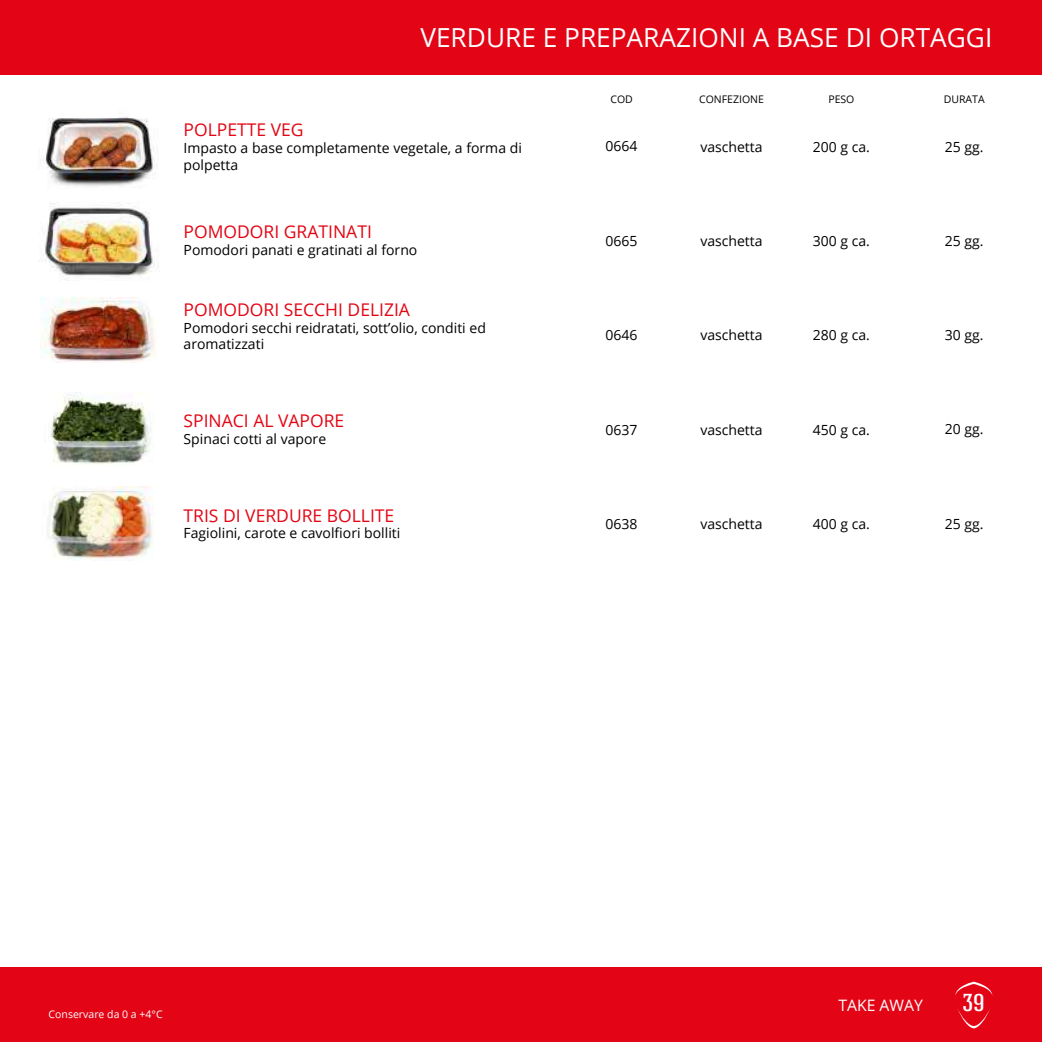
<style>
.page{position:relative;width:1042px;height:1042px;background:#fff}
.page>*{position:absolute;margin:0;border:0;box-sizing:border-box;transform-origin:0 0}
.t1{font:26.25px "Open Sans";color:#fff}
.t2{font:500 24.5px "Hagin Caps";color:#fff}
.t3{font:17.5px "Open Sans";color:#e30513}
.t4{font:15.75px "Open Sans";color:#fff}
.t5{font:14px/16.8px "Open Sans";color:#000}
.t6{font:10.5px "Open Sans";color:#000}
.t7{font:10.5px "Open Sans";color:#fff}
</style>
<div class="page">
<div style="left:0;top:0;width:1042px;height:74px;background:#e30516"></div>
<div style="left:0;top:967px;width:1042px;height:75px;background:#e30516"></div>
<svg style="left:958px;top:1009px;width:32px;height:19px"></svg>
<svg style="left:955px;top:981px;width:37px;height:15px"></svg>
<img style="left:39px;top:202px;width:121px;height:75px">
<img style="left:40px;top:117px;width:117px;height:70px">
<img style="left:51px;top:392px;width:101px;height:73px">
<img style="left:41px;top:297px;width:115px;height:66px">
<img style="left:47px;top:486px;width:107px;height:75px">
<h1 class="t1" style="left:420px;top:19px;width:573px">VERDURE E PREPARAZIONI A BASE DI ORTAGGI</h1>
<p class="t3" style="left:184px;top:118px;width:122px">POLPETTE VEG</p>
<p class="t5" style="left:184px;top:139px;width:340px">Impasto a base completamente vegetale, a forma di polpetta</p>
<p class="t3" style="left:184px;top:220px;width:190px">POMODORI GRATINATI</p>
<p class="t5" style="left:184px;top:241px;width:235px">Pomodori panati e gratinati al forno</p>
<p class="t3" style="left:184px;top:297px;width:228px">POMODORI SECCHI DELIZIA</p>
<p class="t5" style="left:184px;top:319px;width:304px">Pomodori secchi reidratati, sott’olio, conditi ed aromatizzati</p>
<p class="t3" style="left:184px;top:409px;width:162px">SPINACI AL VAPORE</p>
<p class="t5" style="left:184px;top:430px;width:144px">Spinaci cotti al vapore</p>
<p class="t3" style="left:184px;top:503px;width:212px">TRIS DI VERDURE BOLLITE</p>
<p class="t5" style="left:184px;top:524px;width:218px">Fagiolini, carote e cavolfiori bolliti</p>
<p class="t6" style="left:610px;top:92px;width:24px">COD</p>
<p class="t6" style="left:699px;top:92px;width:66px">CONFEZIONE</p>
<p class="t6" style="left:828px;top:92px;width:28px">PESO</p>
<p class="t6" style="left:944px;top:92px;width:42px">DURATA</p>
<p class="t5" style="left:605px;top:137px;width:34px">0664</p>
<p class="t5" style="left:700px;top:138px;width:64px">vaschetta</p>
<p class="t5" style="left:813px;top:138px;width:59px">200 g ca.</p>
<p class="t5" style="left:945px;top:138px;width:40px">25 gg.</p>
<p class="t5" style="left:605px;top:232px;width:34px">0665</p>
<p class="t5" style="left:700px;top:232px;width:64px">vaschetta</p>
<p class="t5" style="left:813px;top:232px;width:59px">300 g ca.</p>
<p class="t5" style="left:945px;top:232px;width:40px">25 gg.</p>
<p class="t5" style="left:605px;top:326px;width:34px">0646</p>
<p class="t5" style="left:700px;top:326px;width:64px">vaschetta</p>
<p class="t5" style="left:813px;top:326px;width:59px">280 g ca.</p>
<p class="t5" style="left:945px;top:326px;width:40px">30 gg.</p>
<p class="t5" style="left:605px;top:421px;width:34px">0637</p>
<p class="t5" style="left:700px;top:421px;width:64px">vaschetta</p>
<p class="t5" style="left:813px;top:421px;width:59px">450 g ca.</p>
<p class="t5" style="left:945px;top:421px;width:40px">20 gg.</p>
<p class="t5" style="left:605px;top:515px;width:34px">0638</p>
<p class="t5" style="left:700px;top:515px;width:64px">vaschetta</p>
<p class="t5" style="left:813px;top:515px;width:59px">400 g ca.</p>
<p class="t5" style="left:945px;top:515px;width:40px">25 gg.</p>
<p class="t7" style="left:49px;top:1007px;width:116px">Conservare da 0 a +4°C</p>
<p class="t4" style="left:838px;top:994px;width:86px">TAKE AWAY</p>
<h2 class="t2" style="left:962px;top:987px;width:24px">39</h2>
</div>
